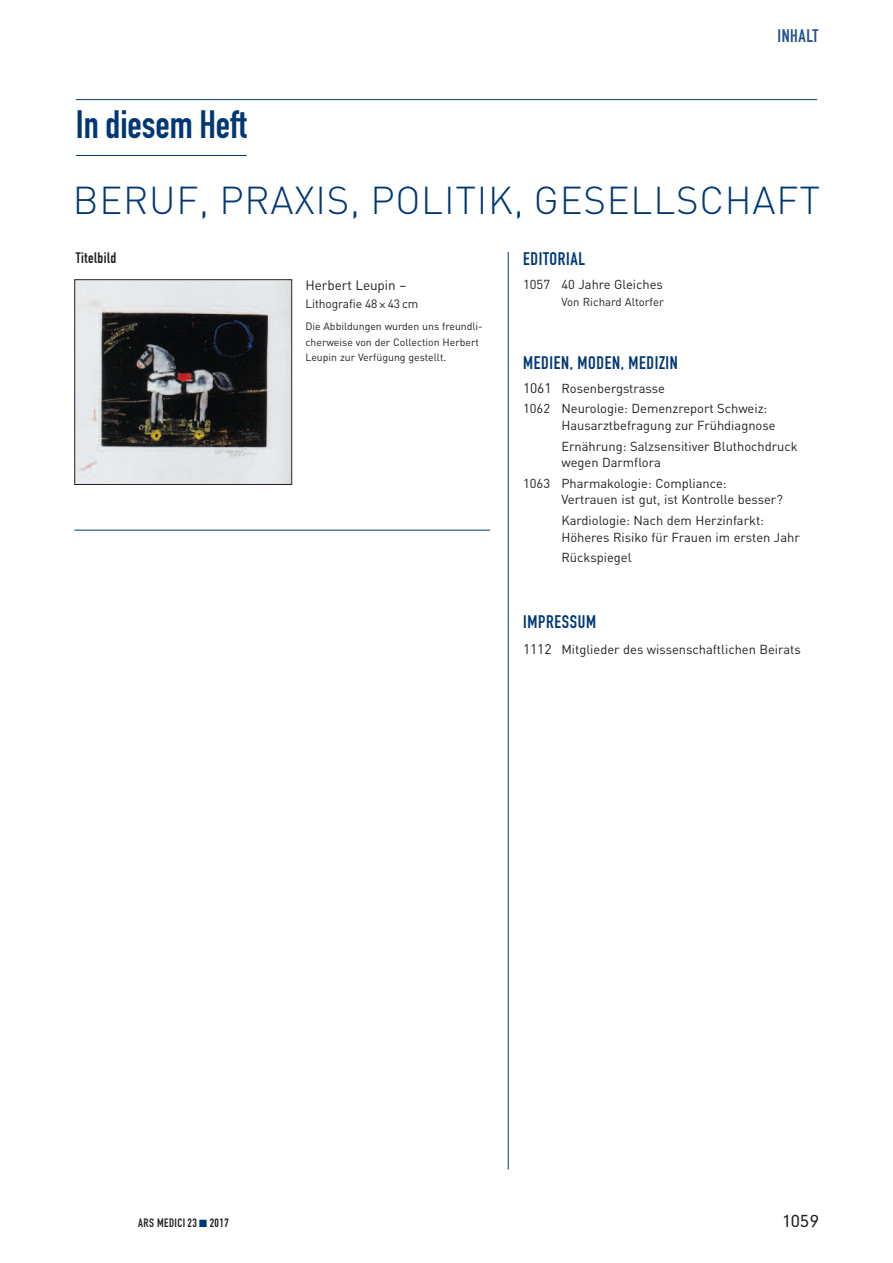
<style>
.page{position:relative;width:893px;height:1263px;background:#fff}
.page>*{position:absolute;margin:0;border:0;box-sizing:border-box;transform-origin:0 0}
.t1{font:39px "DIN Engschrift";letter-spacing:-.005em;color:#013874}
.t2{font:300 38.4px "DIN";letter-spacing:.02em;color:#013874}
.t3{font:18px "DIN Engschrift";letter-spacing:.035em;color:#013874}
.t4{font:18px "DIN Engschrift";letter-spacing:.035em;color:#255188}
.t5{font:300 16.5px "DIN Neuzeit Grotesk";color:#231f20}
.t6{font:15px "DIN Engschrift";letter-spacing:.035em;color:#231f20}
.t7{font:13.5px "DIN";letter-spacing:-.005em;color:#231f20}
.t8{font:12.9px/20.7px "DIN";color:#231f20}
.t9{font:12px "DIN";letter-spacing:-.01em;color:#231f20}
.t10{font:12px "DIN Engschrift";letter-spacing:.035em;color:#231f20}
.t11{font:11.4px "DIN";color:#231f20}
.t12{font:10.5px/15.8px "DIN";color:#231f20}
.s1{font-family:"Sabon"}
.s2{font-size:13.8px}
.s3{color:#013874}
</style>
<div class="page">
<hr style="left:76px;top:99px;width:741px;height:1px;background:#013874">
<hr style="left:76px;top:155px;width:171px;height:1px;background:#013874">
<hr style="left:508px;top:252px;width:1px;height:917px;background:#013874">
<img style="left:76px;top:281px;width:214px;height:202px">
<div style="left:74px;top:279px;width:218px;height:206px;border:1px solid #231f20"></div>
<hr style="left:74px;top:530px;width:416px;height:1px;background:#013874">
<h1 class="t1" style="left:76px;top:110px;width:172px">In diesem Heft</h1>
<h3 class="t4" style="left:777px;top:30px;width:43px">INHALT</h3>
<h2 class="t2" style="left:73px;top:178px;width:749px">BERUF, PRAXIS, POLITIK, GESELLSCHAFT</h2>
<h3 class="t3" style="left:523px;top:252px;width:63px">EDITORIAL</h3>
<p class="t8" style="left:523px;top:274px;width:141px">1057 40 Jahre Gleiches</p>
<p class="t11" style="left:561px;top:295px;width:104px">Von Richard Altorfer</p>
<p class="t6" style="left:76px;top:252px;width:42px">Titelbild</p>
<p class="t7" style="left:305px;top:277px;width:102px">Herbert Leupin –</p>
<p class="t9" style="left:305px;top:297px;width:114px">Lithografie 48 <span class="s1">×</span> 43 cm</p>
<p class="t12" style="left:305px;top:318px;width:179px">Die Abbildungen wurden uns freundli&shy;cherweise von der Collection Herbert<br>Leupin zur Verfügung gestellt.</p>
<h3 class="t3" style="left:523px;top:356px;width:156px">MEDIEN, MODEN, MEDIZIN</h3>
<p class="t8" style="left:523px;top:378px;width:246px"><span class="s2">1061</span> Rosenbergstrasse<br>1062 Neurologie: Demenzreport Schweiz:</p>
<p class="t8" style="left:561px;top:415px;width:238px">Hausarztbefragung zur Frühdiagnose<br>Ernährung: Salzsensitiver Bluthochdruck</p>
<p class="t8" style="left:523px;top:452px;width:205px;text-indent:38px">wegen Darmflora<br>1063 Pharmakologie: Compliance:</p>
<p class="t8" style="left:561px;top:490px;width:223px">Vertrauen ist gut, ist Kontrolle besser?<br>Kardiologie: Nach dem Herzinfarkt:</p>
<p class="t8" style="left:561px;top:527px;width:240px">Höheres Risiko für Frauen im ersten Jahr<br>Rückspiegel</p>
<h3 class="t3" style="left:523px;top:615px;width:74px">IMPRESSUM</h3>
<p class="t8" style="left:523px;top:640px;width:279px"><span class="s2">1112</span> Mitglieder des wissenschaftlichen Beirats</p>
<p class="t10" style="left:138px;top:1218px;width:92px">ARS MEDICI23 <span class="s3">■</span> 2017</p>
<p class="t5" style="left:783px;top:1214px;width:37px">1059</p>
</div>
